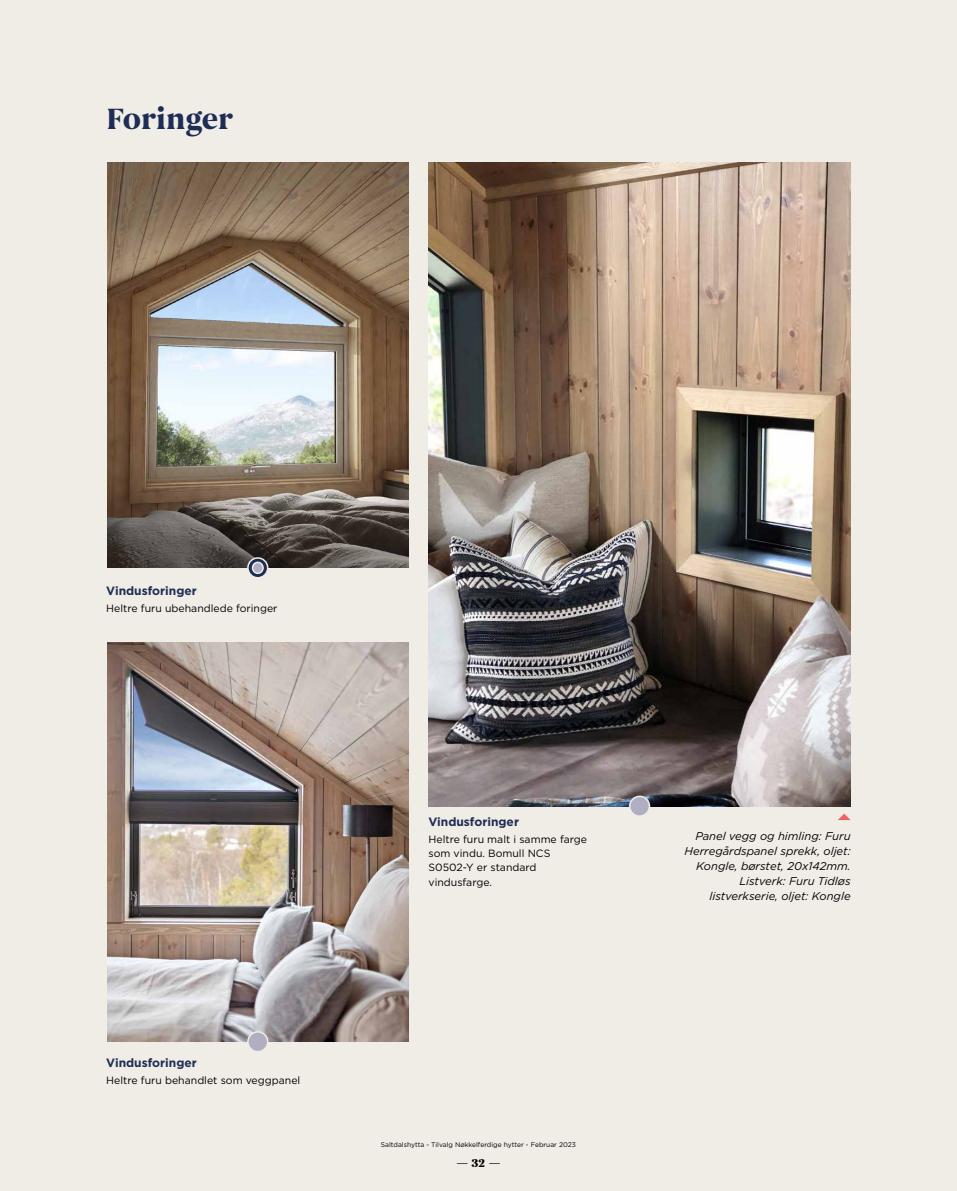
<style>
.page{position:relative;width:957px;height:1191px;background:#f0ece6}
.page>*{position:absolute;margin:0;border:0;box-sizing:border-box;transform-origin:0 0}
.t1{font:700 30px "Begum";color:#1e2d55}
.t2{font:700 12px "Gotham";color:#1e2d55}
.t3{font:700 12px "Begum";color:#000}
.t4{font:italic 11.25px/15px "Gotham";color:#000;text-align:right}
.t5{font:10.5px/14.2px "Gotham";color:#000}
.t6{font:6.75px "Gotham";color:#000}
</style>
<div class="page">
<img style="left:107px;top:162px;width:301px;height:406px">
<img style="left:107px;top:642px;width:301px;height:399px">
<img style="left:428px;top:162px;width:422px;height:644px">
<svg style="left:248px;top:558px;width:20px;height:20px"></svg>
<div style="left:247px;top:557px;width:21px;height:21px;border:2px solid #f0ece6;border-radius:50%"></div>
<div style="left:252px;top:562px;width:11px;height:11px;background:#b1aec1;border-radius:50%"></div>
<div style="left:252px;top:561px;width:12px;height:13px;border:2px solid #f0ece6;border-radius:50%"></div>
<div style="left:630px;top:796px;width:19px;height:20px;background:#b1aec1;border-radius:50%"></div>
<div style="left:629px;top:795px;width:21px;height:22px;border:2px solid #f0ece6;border-radius:50%"></div>
<div style="left:248px;top:1032px;width:20px;height:19px;background:#b1aec1;border-radius:50%"></div>
<div style="left:247px;top:1031px;width:21px;height:21px;border:2px solid #f0ece6;border-radius:50%"></div>
<svg style="left:838px;top:813px;width:12px;height:7px"></svg>
<h1 class="t1" style="left:106px;top:100px;width:129px">Foringer</h1>
<p class="t2" style="left:106px;top:583px;width:92px">Vindusforinger</p>
<p class="t5" style="left:106px;top:600px;width:173px">Heltre furu ubehandlede foringer</p>
<p class="t2" style="left:106px;top:1055px;width:92px">Vindusforinger</p>
<p class="t5" style="left:106px;top:1072px;width:195px">Heltre furu behandlet som veggpanel</p>
<p class="t2" style="left:428px;top:814px;width:92px">Vindusforinger</p>
<p class="t5" style="left:428px;top:831px;width:160px">Heltre furu malt i samme farge som vindu. Bomull NCS<br>S0502-Y er standard vindusfarge.</p>
<p class="t4" style="left:684px;top:828px;width:168px">Panel vegg og himling: Furu<br>Herregårdspanel sprekk, oljet:<br>Kongle, børstet, 20x142mm.<br>Listverk: Furu Tidløs listverkserie, oljet: Kongle</p>
<p class="t6" style="left:381px;top:1140px;width:197px">Saltdalshytta - Tilvalg Nøkkelferdige hytter - Februar 2023</p>
<p class="t3" style="left:456px;top:1155px;width:45px">— 32 —</p>
</div>
